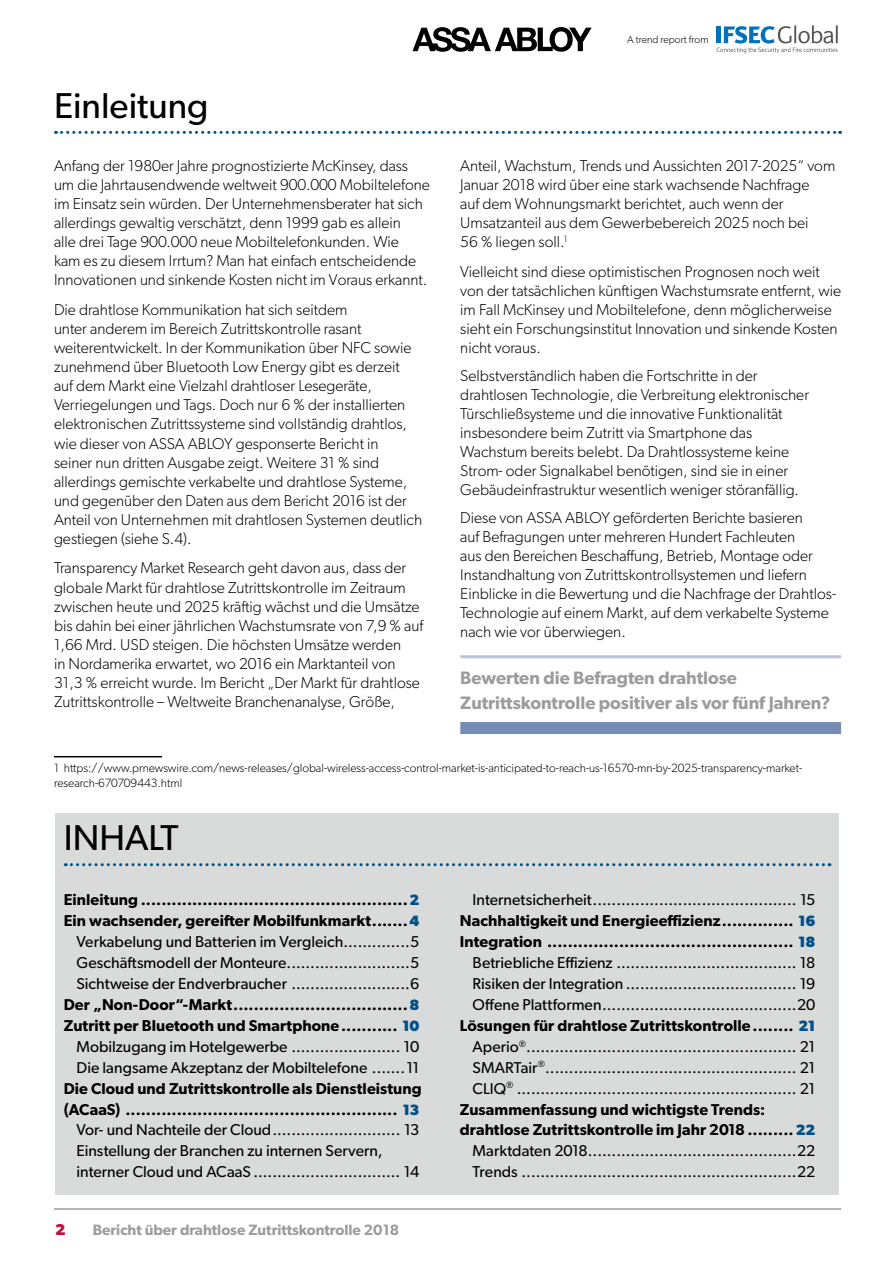
<style>
.page{position:relative;width:893px;height:1263px;background:#fff}
.page>*{position:absolute;margin:0;border:0;box-sizing:border-box;transform-origin:0 0}
.Chapter_head{font:36px "Gibson";color:#000}
.t1{font:600 18px/25.5px "Gibson";color:#9c9c9d}
.body_copy{font:300 15.75px/19px "Gibson";color:#000}
.t2{font:15.75px/20.9px "Gibson";color:#000}
.t3{font:600 15.75px/20.9px "Gibson";letter-spacing:.005em;color:#000}
.t4{font:700 15.75px "Gibson";color:#c3103a}
.t5{font:600 15px "Gibson";color:#9c9c9d}
.FOOTNOTE{font:300 12px/15px "Gibson";color:#000}
.t6{font:300 10.5px "Gibson";color:#000}
.s1{font-weight:700;font-size:15px;color:#005188}
</style>
<div class="page">
<hr style="left:54px;top:1208px;width:787px;height:2px;background:#9c9c9d">
<svg style="left:412px;top:27px;width:180px;height:25px"></svg>
<div style="left:716px;top:27px;width:5px;height:16px;background:#0071bb"></div>
<svg style="left:717px;top:25px;width:121px;height:28px"></svg>
<svg style="left:56px;top:131px;width:785px;height:3px"></svg>
<hr style="left:54px;top:756px;width:108px;height:1px;background:#000">
<hr style="left:460px;top:655px;width:381px;height:3px;background:#bcc3d9">
<div style="left:460px;top:722px;width:381px;height:12px;background:#778cb4"></div>
<div style="left:55px;top:813px;width:784px;height:382px;background:#d9dada"></div>
<svg style="left:65px;top:863px;width:765px;height:3px"></svg>
<p class="Chapter_head" style="left:54px;top:84px;width:156px">Einleitung</p>
<p class="body_copy" style="left:54px;top:156px;width:377px">Anfang der 1980er Jahre prognostizierte McKinsey, dass um die Jahrtausendwende weltweit 900.000 Mobiltelefone im Einsatz sein würden. Der Unternehmensberater hat sich allerdings gewaltig verschätzt, denn 1999 gab es allein<br>alle drei Tage 900.000 neue Mobiltelefonkunden. Wie<br>kam es zu diesem Irrtum? Man hat einfach entscheidende Innovationen und sinkende Kosten nicht im Voraus erkannt.</p>
<p class="body_copy" style="left:54px;top:300px;width:370px">Die drahtlose Kommunikation hat sich seitdem<br>unter anderem im Bereich Zutrittskontrolle rasant weiterentwickelt. In der Kommunikation über NFC sowie zunehmend über Bluetooth Low Energy gibt es derzeit auf dem Markt eine Vielzahl drahtloser Lesegeräte, Verriegelungen und Tags. Doch nur 6 % der installierten elektronischen Zutrittssysteme sind vollständig drahtlos, wie dieser von ASSA ABLOY gesponserte Bericht in<br>seiner nun dritten Ausgabe zeigt. Weitere 31 % sind allerdings gemischte verkabelte und drahtlose Systeme, und gegenüber den Daten aus dem Bericht 2016 ist der Anteil von Unternehmen mit drahtlosen Systemen deutlich gestiegen (siehe S.4).</p>
<p class="body_copy" style="left:54px;top:558px;width:371px">Transparency Market Research geht davon aus, dass der globale Markt für drahtlose Zutrittskontrolle im Zeitraum zwischen heute und 2025 kräftig wächst und die Umsätze bis dahin bei einer jährlichen Wachstumsrate von 7,9 % auf 1,66 Mrd. USD steigen. Die höchsten Umsätze werden<br>in Nordamerika erwartet, wo 2016 ein Marktanteil von 31,3 % erreicht wurde. Im Bericht „Der Markt für drahtlose Zutrittskontrolle – Weltweite Branchenanalyse, Größe,</p>
<p class="t6" style="left:627px;top:33px;width:83px">A trend report from</p>
<p class="body_copy" style="left:460px;top:156px;width:376px">Anteil, Wachstum, Trends und Aussichten 2017-2025“ vom Januar 2018 wird über eine stark wachsende Nachfrage<br>auf dem Wohnungsmarkt berichtet, auch wenn der Umsatzanteil aus dem Gewerbebereich 2025 noch bei<br>56 % liegen soll.<sup>1</sup></p>
<p class="body_copy" style="left:460px;top:262px;width:382px">Vielleicht sind diese optimistischen Prognosen noch weit von der tatsächlichen künftigen Wachstumsrate entfernt, wie im Fall McKinsey und Mobiltelefone, denn möglicherweise sieht ein Forschungsinstitut Innovation und sinkende Kosten nicht voraus.</p>
<p class="body_copy" style="left:460px;top:366px;width:350px">Selbstverständlich haben die Fortschritte in der drahtlosen Technologie, die Verbreitung elektronischer Türschließsysteme und die innovative Funktionalität insbesondere beim Zutritt via Smartphone das Wachstum bereits belebt. Da Drahtlossysteme keine Strom- oder Signalkabel benötigen, sind sie in einer Gebäudeinfrastruktur wesentlich weniger störanfällig.</p>
<p class="body_copy" style="left:460px;top:508px;width:377px">Diese von ASSA ABLOY geförderten Berichte basieren<br>auf Befragungen unter mehreren Hundert Fachleuten<br>aus den Bereichen Beschaffung, Betrieb, Montage oder Instandhaltung von Zutrittskontrollsystemen und liefern Einblicke in die Bewertung und die Nachfrage der Drahtlos-Technologie auf einem Markt, auf dem verkabelte Systeme nach wie vor überwiegen.</p>
<p class="t1" style="left:460px;top:664px;width:372px">Bewerten die Befragten drahtlose<br>Zutrittskontrolle positiver als vor fünf Jahren?</p>
<p class="FOOTNOTE" style="left:54px;top:760px;width:750px">1 https://www.prnewswire.com/news-releases/global-wireless-access-control-market-is-anticipated-to-reach-us-16570-mn-by-2025-transparency-market&shy;research-670709443.html</p>
<p class="Chapter_head" style="left:64px;top:816px;width:116px">INHALT</p>
<p class="t3" style="left:64px;top:889px;width:357px">Einleitung ....................................................<span class="s1">2</span></p>
<p class="t3" style="left:64px;top:910px;width:357px">Ein wachsender, gereifter Mobilfunkmarkt.......<span class="s1">4</span></p>
<p class="t2" style="left:77px;top:931px;width:344px">Verkabelung und Batterien im Vergleich..............5</p>
<p class="t2" style="left:77px;top:952px;width:344px">Geschäftsmodell der Monteure..........................5</p>
<p class="t2" style="left:77px;top:973px;width:344px">Sichtweise der Endverbraucher .........................6</p>
<p class="t3" style="left:64px;top:994px;width:357px">Der „Non-Door“-Markt..................................<span class="s1">8</span></p>
<p class="t3" style="left:64px;top:1015px;width:357px">Zutritt per Bluetooth und Smartphone........... <span class="s1">10</span></p>
<p class="t2" style="left:77px;top:1036px;width:344px">Mobilzugang im Hotelgewerbe ....................... 10</p>
<p class="t2" style="left:77px;top:1056px;width:344px">Die langsame Akzeptanz der Mobiltelefone .......11</p>
<p class="t3" style="left:64px;top:1077px;width:359px">Die Cloud und Zutrittskontrolle als Dienstleistung (ACaaS) ..................................................... <span class="s1">13</span></p>
<p class="t2" style="left:77px;top:1119px;width:344px">Vor- und Nachteile der Cloud........................... 13</p>
<p class="t2" style="left:77px;top:1140px;width:344px">Einstellung der Branchen zu internen Servern, interner Cloud und ACaaS ............................... 14</p>
<p class="t4" style="left:55px;top:1220px;width:12px">2</p>
<p class="t5" style="left:93px;top:1221px;width:308px">Bericht über drahtlose Zutrittskontrolle 2018</p>
<p class="t2" style="left:473px;top:889px;width:344px">Internetsicherheit........................................... 15</p>
<p class="t3" style="left:460px;top:910px;width:357px">Nachhaltigkeit und Energieeffizienz.............. <span class="s1">16</span></p>
<p class="t3" style="left:460px;top:931px;width:357px">Integration ................................................ <span class="s1">18</span></p>
<p class="t2" style="left:473px;top:952px;width:344px">Betriebliche Effizienz ...................................... 18</p>
<p class="t2" style="left:473px;top:973px;width:344px">Risiken der Integration .................................... 19</p>
<p class="t2" style="left:473px;top:994px;width:344px">Offene Plattformen.........................................20</p>
<p class="t3" style="left:460px;top:1015px;width:357px">Lösungen für drahtlose Zutrittskontrolle........ <span class="s1">21</span></p>
<p class="t2" style="left:473px;top:1036px;width:344px">Aperio<sup>®</sup>......................................................... 21</p>
<p class="t2" style="left:473px;top:1056px;width:344px">SMARTair<sup>®</sup>..................................................... 21</p>
<p class="t2" style="left:473px;top:1077px;width:344px">CLIQ<sup>®</sup> ........................................................... 21</p>
<p class="t3" style="left:460px;top:1098px;width:357px">Zusammenfassung und wichtigste Trends: drahtlose Zutrittskontrolle im Jahr 2018.........<span class="s1">22</span></p>
<p class="t2" style="left:473px;top:1140px;width:344px">Marktdaten 2018............................................22</p>
<p class="t2" style="left:473px;top:1161px;width:344px">Trends ..........................................................22</p>
</div>
